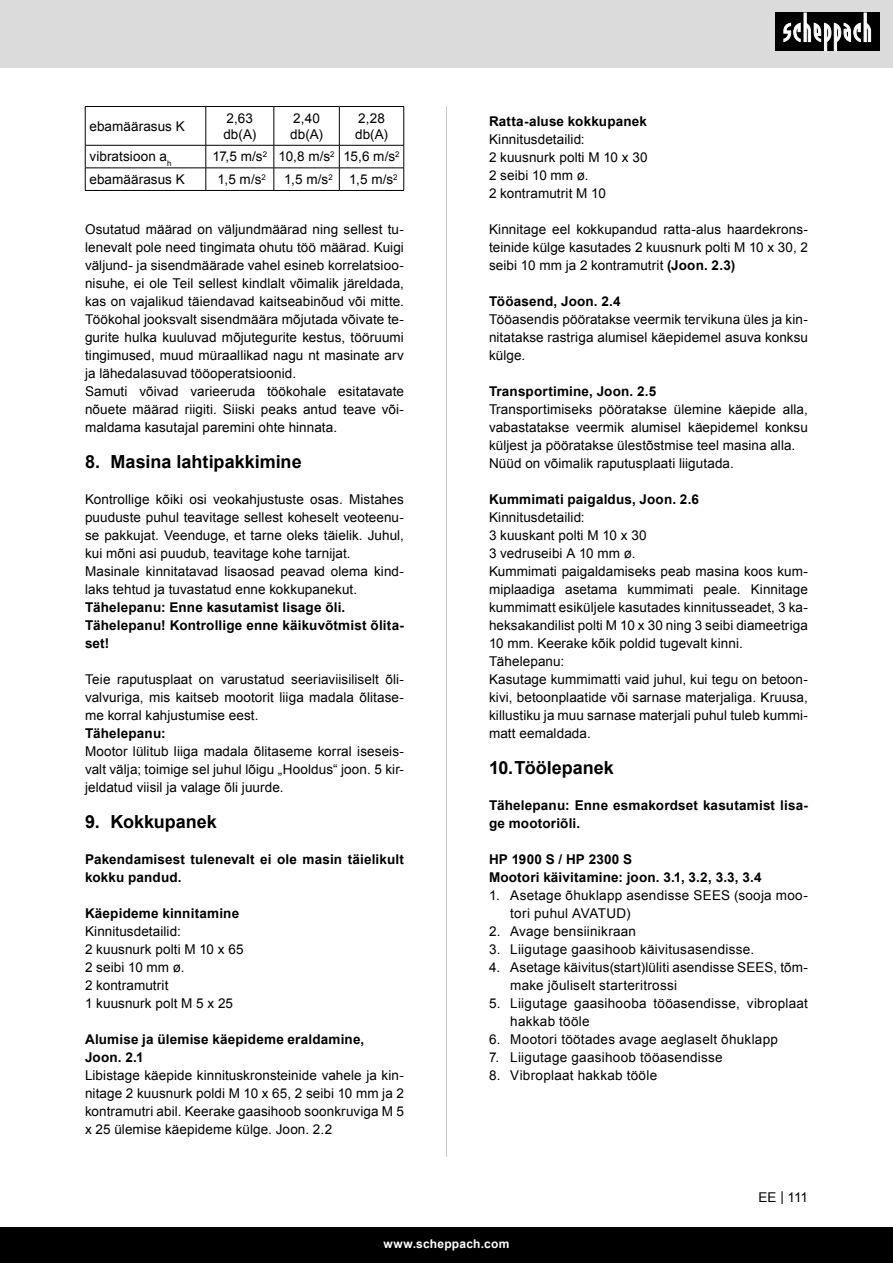
<style>
.page{position:relative;width:893px;height:1263px;background:#fff}
.page>*{position:absolute;margin:0;border:0;box-sizing:border-box;transform-origin:0 0}
.t1{font:700 18px "Arial";color:#000}
.t2{font:13.5px/18px "Arial";letter-spacing:.005em;color:#000;text-align:justify}
.t3{font:700 13.5px/18px "Arial";letter-spacing:.01em;color:#000}
.t4{font:700 12px "Arial";letter-spacing:.02em;color:#fff}
.s1{font-weight:700}
</style>
<div class="page">
<div style="left:0;top:0;width:893px;height:67px;background:#dbdbdb"></div>
<div style="left:0;top:1227px;width:893px;height:36px;background:#000"></div>
<div style="left:775px;top:13px;width:105px;height:38px;background:#000"></div>
<svg style="left:783px;top:13px;width:88px;height:38px"></svg>
<hr style="left:446px;top:106px;width:1px;height:1051px;background:#c7c7c7">
<svg style="left:85px;top:106px;width:319px;height:84px"></svg>
<hr style="left:85px;top:190px;width:121px;height:1px;background:#000">
<hr style="left:206px;top:190px;width:68px;height:1px;background:#000">
<hr style="left:274px;top:190px;width:65px;height:1px;background:#000">
<hr style="left:339px;top:190px;width:65px;height:1px;background:#000">
<p class="t2" style="left:89px;top:117px;width:97px">ebamäärasus K</p>
<p class="t2" style="left:223px;top:110px;width:34px;line-height:16.2px">2,63 db(A)</p>
<p class="t2" style="left:290px;top:110px;width:34px;line-height:16.2px">2,40 db(A)</p>
<p class="t2" style="left:355px;top:110px;width:34px;line-height:16.2px">2,28 db(A)</p>
<p class="t2" style="left:89px;top:148px;width:84px">vibratsioon a<sub>h</sub></p>
<p class="t2" style="left:213px;top:148px;width:56px">17,5 m/s<sup>2</sup></p>
<p class="t2" style="left:278px;top:148px;width:58px">10,8 m/s<sup>2</sup></p>
<p class="t2" style="left:344px;top:148px;width:57px">15,6 m/s<sup>2</sup></p>
<p class="t2" style="left:89px;top:170px;width:97px">ebamäärasus K</p>
<p class="t2" style="left:217px;top:170px;width:50px">1,5 m/s<sup>2</sup></p>
<p class="t2" style="left:284px;top:170px;width:50px">1,5 m/s<sup>2</sup></p>
<p class="t2" style="left:349px;top:170px;width:50px">1,5 m/s<sup>2</sup></p>
<p class="t2" style="left:85px;top:220px;width:320px">Osutatud määrad on väljundmäärad ning sellest tu&shy;lenevalt pole need tingimata ohutu töö määrad. Kuigi väljund- ja sisendmäärade vahel esineb korrelatsioo&shy;nisuhe, ei ole Teil sellest kindlalt võimalik järeldada, kas on vajalikud täiendavad kaitseabinõud või mitte.<br>Töökohal jooksvalt sisendmäära mõjutada võivate te&shy;gurite hulka kuuluvad mõjutegurite kestus, tööruumi tingimused, muud müraallikad nagu nt masinate arv ja lähedalasuvad tööoperatsioonid.</p>
<p class="t2" style="left:85px;top:382px;width:320px">Samuti võivad varieeruda töökohale esitatavate nõuete määrad riigiti. Siiski peaks antud teave või&shy;maldama kasutajal paremini ohte hinnata.</p>
<p class="t1" style="left:85px;top:450px;width:218px">8. Masina lahtipakkimine</p>
<p class="t2" style="left:85px;top:490px;width:320px">Kontrollige kõiki osi veokahjustuste osas. Mistahes puuduste puhul teavitage sellest koheselt veoteenu&shy;se pakkujat. Veenduge, et tarne oleks täielik. Juhul, kui mõni asi puudub, teavitage kohe tarnijat.</p>
<p class="t2" style="left:85px;top:562px;width:320px">Masinale kinnitatavad lisaosad peavad olema kind&shy;laks tehtud ja tuvastatud enne kokkupanekut.</p>
<p class="t3" style="left:85px;top:599px;width:262px">Tähelepanu: Enne kasutamist lisage õli.</p>
<p class="t3" style="left:85px;top:617px;width:320px">Tähelepanu! Kontrollige enne käikuvõtmist õlita&shy;set!</p>
<p class="t2" style="left:85px;top:670px;width:320px">Teie raputusplaat on varustatud seeriaviisiliselt õli&shy;valvuriga, mis kaitseb mootorit liiga madala õlitase&shy;me korral kahjustumise eest.</p>
<p class="t3" style="left:85px;top:725px;width:82px">Tähelepanu:</p>
<p class="t2" style="left:85px;top:742px;width:320px">Mootor lülitub liiga madala õlitaseme korral iseseis&shy;valt välja; toimige sel juhul lõigu „Hooldus“ joon. 5 kir&shy;jeldatud viisil ja valage õli juurde.</p>
<p class="t1" style="left:85px;top:810px;width:133px">9. Kokkupanek</p>
<p class="t3" style="left:85px;top:851px;width:320px">Pakendamisest tulenevalt ei ole masin täielikult kokku pandud.</p>
<p class="t3" style="left:85px;top:905px;width:156px">Käepideme kinnitamine</p>
<p class="t2" style="left:85px;top:922px;width:97px">Kinnitusdetailid:</p>
<p class="t2" style="left:85px;top:940px;width:160px">2 kuusnurk polti M 10 x 65</p>
<p class="t2" style="left:85px;top:958px;width:101px">2 seibi 10 mm ø.</p>
<p class="t2" style="left:85px;top:976px;width:85px">2 kontramutrit</p>
<p class="t2" style="left:85px;top:994px;width:150px">1 kuusnurk polt M 5 x 25</p>
<p class="t3" style="left:85px;top:1031px;width:281px">Alumise ja ülemise käepideme eraldamine,</p>
<p class="t3" style="left:85px;top:1049px;width:60px">Joon. 2.1</p>
<p class="t2" style="left:85px;top:1066px;width:320px">Libistage käepide kinnituskronsteinide vahele ja kin&shy;nitage 2 kuusnurk poldi M 10 x 65, 2 seibi 10 mm ja 2 kontramutri abil. Keerake gaasihoob soonkruviga M 5 x 25 ülemise käepideme külge. Joon. 2.2</p>
<p class="t3" style="left:489px;top:113px;width:160px">Ratta-aluse kokkupanek</p>
<p class="t2" style="left:489px;top:130px;width:97px">Kinnitusdetailid:</p>
<p class="t2" style="left:489px;top:148px;width:160px">2 kuusnurk polti M 10 x 30</p>
<p class="t2" style="left:489px;top:166px;width:101px">2 seibi 10 mm ø.</p>
<p class="t2" style="left:489px;top:184px;width:118px">2 kontramutrit M 10</p>
<p class="t2" style="left:489px;top:220px;width:320px">Kinnitage eel kokkupandud ratta-alus haardekrons&shy;teinide külge kasutades 2 kuusnurk polti M 10 x 30, 2 seibi 10 mm ja 2 kontramutrit <span class="s1">(Joon. 2.3)</span></p>
<p class="t3" style="left:489px;top:293px;width:133px">Tööasend, Joon. 2.4</p>
<p class="t2" style="left:489px;top:310px;width:320px">Tööasendis pööratakse veermik tervikuna üles ja kin&shy;nitatakse rastriga alumisel käepidemel asuva konksu külge.</p>
<p class="t3" style="left:489px;top:383px;width:169px">Transportimine, Joon. 2.5</p>
<p class="t2" style="left:489px;top:400px;width:320px">Transportimiseks pööratakse ülemine käepide alla, vabastatakse veermik alumisel käepidemel konksu küljest ja pööratakse ülestõstmise teel masina alla.</p>
<p class="t2" style="left:489px;top:454px;width:246px">Nüüd on võimalik raputusplaati liigutada.</p>
<p class="t3" style="left:489px;top:491px;width:212px">Kummimati paigaldus, Joon. 2.6</p>
<p class="t2" style="left:489px;top:508px;width:97px">Kinnitusdetailid:</p>
<p class="t2" style="left:489px;top:526px;width:159px">3 kuuskant polti M 10 x 30</p>
<p class="t2" style="left:489px;top:544px;width:148px">3 vedruseibi A 10 mm ø.</p>
<p class="t2" style="left:489px;top:562px;width:320px">Kummimati paigaldamiseks peab masina koos kum&shy;miplaadiga asetama kummimati peale. Kinnitage kummimatt esiküljele kasutades kinnitusseadet, 3 ka&shy;heksakandilist polti M 10 x 30 ning 3 seibi diameetriga 10 mm. Keerake kõik poldid tugevalt kinni.</p>
<p class="t2" style="left:489px;top:652px;width:77px">Tähelepanu:</p>
<p class="t2" style="left:489px;top:670px;width:320px">Kasutage kummimatti vaid juhul, kui tegu on betoon&shy;kivi, betoonplaatide või sarnase materjaliga. Kruusa, killustiku ja muu sarnase materjali puhul tuleb kummi&shy;matt eemaldada.</p>
<p class="t1" style="left:489px;top:756px;width:126px">10.Töölepanek</p>
<p class="t3" style="left:489px;top:797px;width:320px">Tähelepanu: Enne esmakordset kasutamist lisa&shy;ge mootoriõli.</p>
<p class="t3" style="left:489px;top:851px;width:145px">HP 1900 S / HP 2300 S</p>
<p class="t3" style="left:489px;top:869px;width:274px">Mootori käivitamine: joon. 3.1, 3.2, 3.3, 3.4</p>
<p class="t2" style="left:510px;top:886px;width:299px;text-indent:-21px">1. Asetage õhuklapp asendisse SEES (sooja moo&shy;tori puhul AVATUD)</p>
<p class="t2" style="left:489px;top:922px;width:149px">2. Avage bensiinikraan</p>
<p class="t2" style="left:489px;top:940px;width:267px">3. Liigutage gaasihoob käivitusasendisse.</p>
<p class="t2" style="left:510px;top:958px;width:299px;text-indent:-21px">4. Asetage käivitus(start)lüliti asendisse SEES, tõm&shy;make jõuliselt starteritrossi</p>
<p class="t2" style="left:510px;top:994px;width:299px;text-indent:-21px">5. Liigutage gaasihooba tööasendisse, vibroplaat hakkab tööle</p>
<p class="t2" style="left:489px;top:1030px;width:291px">6. Mootori töötades avage aeglaselt õhuklapp</p>
<p class="t2" style="left:489px;top:1048px;width:235px">7. Liigutage gaasihoob tööasendisse</p>
<p class="t2" style="left:489px;top:1066px;width:170px">8. Vibroplaat hakkab tööle</p>
<p class="t2" style="left:759px;top:1188px;width:51px">EE | 111</p>
<p class="t4" style="left:384px;top:1236px;width:127px">www.scheppach.com</p>
</div>
